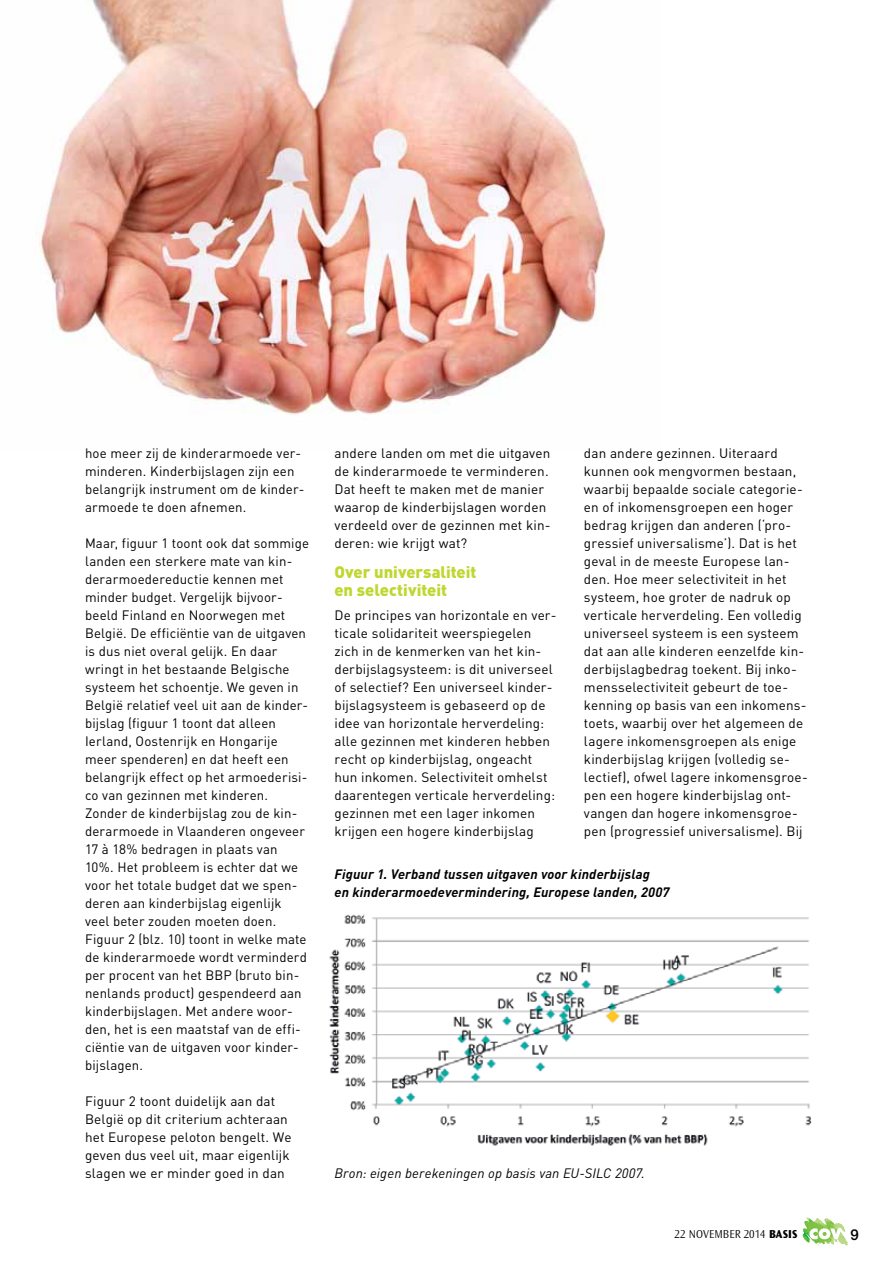
<style>
.page{position:relative;width:893px;height:1263px;background:#fff}
.page>*{position:absolute;margin:0;border:0;box-sizing:border-box;transform-origin:0 0}
.t1{font:900 16.5px/18px "DINOT";letter-spacing:-.005em;color:#bfd730}
.t2{font:500 15px "Helvetica Neue LT Std";color:#000}
.t3{font:13.5px/18px "DINOT";letter-spacing:.01em;color:#000}
.t4{font:italic 700 13.5px/18px "DINOT";letter-spacing:.015em;color:#000}
.t5{font:italic 13.5px "DINOT";letter-spacing:.01em;color:#000}
.t6{font:300 12px "Ocean Sans Std";letter-spacing:.005em;color:#000;scale:.96 1}
.s1{font-weight:800}
</style>
<div class="page">
<img style="left:39px;top:0;width:566px;height:415px">
<svg style="left:803px;top:1217px;width:45px;height:28px"></svg>
<img style="left:329px;top:914px;width:483px;height:232px">
<p class="t3" style="left:85px;top:444px;width:221px">hoe meer zij de kinderarmoede ver&shy;minderen. Kinderbijslagen zijn een belangrijk instrument om de kinder&shy;armoede te doen afnemen.</p>
<p class="t3" style="left:85px;top:534px;width:225px">Maar, figuur 1 toont ook dat sommige landen een sterkere mate van kin&shy;derarmoedereductie kennen met minder budget. Vergelijk bijvoor&shy;beeld Finland en Noorwegen met België. De efficiëntie van de uitgaven is dus niet overal gelijk. En daar wringt in het bestaande Belgische systeem het schoentje. We geven in België relatief veel uit aan de kinder&shy;bijslag (figuur 1 toont dat alleen Ierland, Oostenrijk en Hongarije meer spenderen) en dat heeft een belangrijk effect op het armoederisi&shy;co van gezinnen met kinderen.<br>Zonder de kinderbijslag zou de kin&shy;derarmoede in Vlaanderen ongeveer 17 à 18% bedragen in plaats van 10%. Het probleem is echter dat we voor het totale budget dat we spen&shy;deren aan kinderbijslag eigenlijk veel beter zouden moeten doen.<br>Figuur 2 (blz. 10) toont in welke mate de kinderarmoede wordt verminderd per procent van het BBP (bruto bin&shy;nenlands product) gespendeerd aan kinderbijslagen. Met andere woor&shy;den, het is een maatstaf van de effi&shy;ciëntie van de uitgaven voor kinder&shy;bijslagen.</p>
<p class="t3" style="left:85px;top:1092px;width:208px">Figuur 2 toont duidelijk aan dat<br>België op dit criterium achteraan het Europese peloton bengelt. We geven dus veel uit, maar eigenlijk slagen we er minder goed in dan</p>
<p class="t3" style="left:334px;top:444px;width:218px">andere landen om met die uitgaven de kinderarmoede te verminderen.<br>Dat heeft te maken met de manier waarop de kinderbijslagen worden verdeeld over de gezinnen met kin&shy;deren: wie krijgt wat?</p>
<p class="t1" style="left:334px;top:562px;width:143px">Over universaliteit en selectiviteit</p>
<p class="t3" style="left:334px;top:606px;width:224px">De principes van horizontale en ver&shy;ticale solidariteit weerspiegelen zich in de kenmerken van het kin&shy;derbijslagsysteem: is dit universeel of selectief? Een universeel kinder&shy;bijslagsysteem is gebaseerd op de idee van horizontale herverdeling: alle gezinnen met kinderen hebben recht op kinderbijslag, ongeacht hun inkomen. Selectiviteit omhelst daarentegen verticale herverdeling: gezinnen met een lager inkomen krijgen een hogere kinderbijslag</p>
<p class="t3" style="left:584px;top:444px;width:225px">dan andere gezinnen. Uiteraard kunnen ook mengvormen bestaan, waarbij bepaalde sociale categorie&shy;ën of inkomensgroepen een hoger bedrag krijgen dan anderen (‘pro&shy;gressief universalisme’). Dat is het geval in de meeste Europese lan&shy;den. Hoe meer selectiviteit in het systeem, hoe groter de nadruk op verticale herverdeling. Een volledig universeel systeem is een systeem dat aan alle kinderen eenzelfde kin&shy;derbijslagbedrag toekent. Bij inko&shy;mensselectiviteit gebeurt de toe&shy;kenning op basis van een inkomens&shy;toets, waarbij over het algemeen de lagere inkomensgroepen als enige kinderbijslag krijgen (volledig se&shy;lectief), ofwel lagere inkomensgroe&shy;pen een hogere kinderbijslag ont&shy;vangen dan hogere inkomensgroe&shy;pen (progressief universalisme). Bij</p>
<p class="t4" style="left:334px;top:865px;width:336px">Figuur 1. Verband tussen uitgaven voor kinderbijslag<br>en kinderarmoedevermindering, Europese landen, 2007</p>
<p class="t5" style="left:334px;top:1164px;width:312px">Bron: eigen berekeningen op basis van EU-SILC 2007.</p>
<p class="t6" style="left:674px;top:1227px;width:130px">22 NOVEMBER 2014 <span class="s1">BASIS</span></p>
<p class="t2" style="left:850px;top:1225px;width:10px">9</p>
</div>
